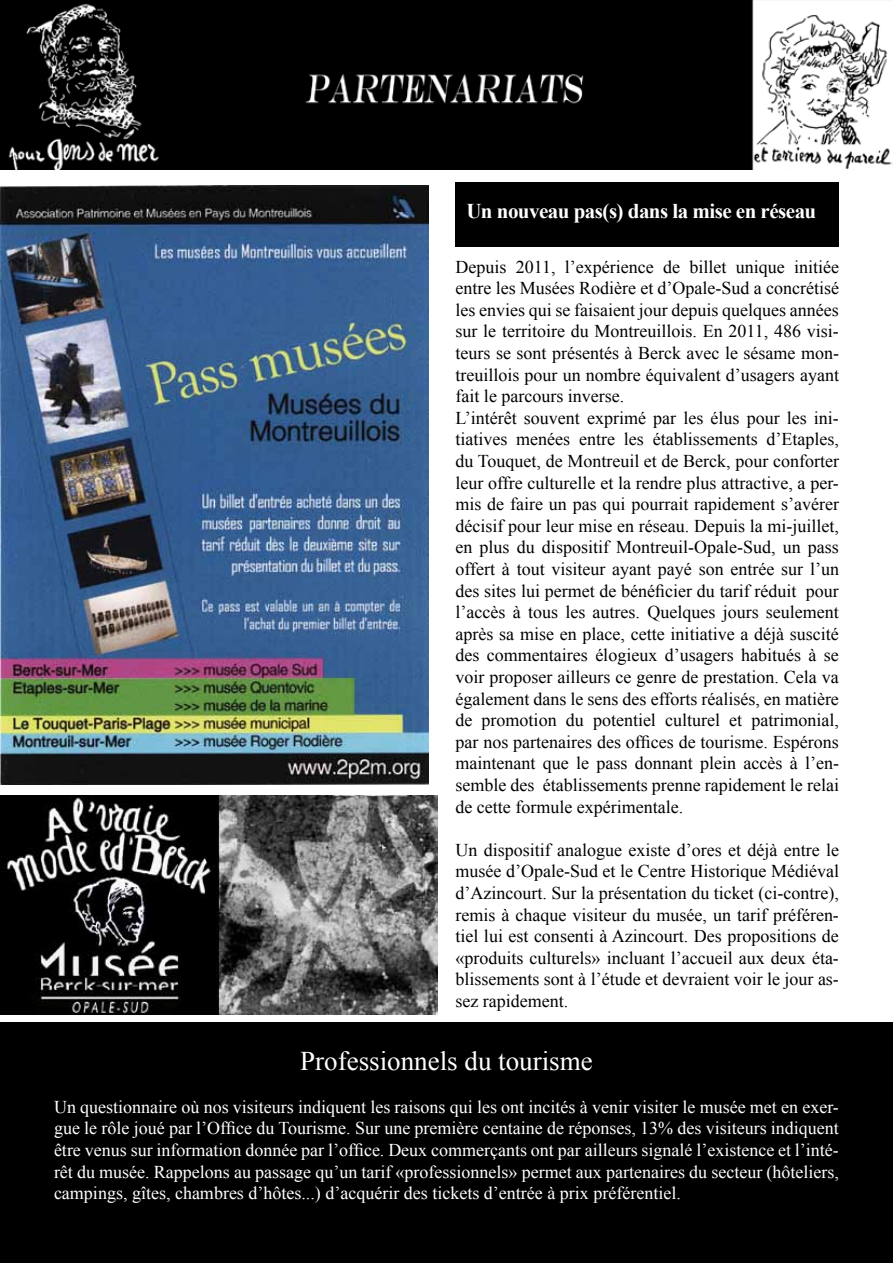
<style>
.page{position:relative;width:893px;height:1263px;background:#fff}
.page>*{position:absolute;margin:0;border:0;box-sizing:border-box;transform-origin:0 0}
.t1{font:27px "Times New Roman";color:#fff}
.t2{font:700 21px "Times New Roman";letter-spacing:-.025em;color:#fff}
.t3{font:18px/21.6px "Times New Roman";color:#000}
.t4{font:18px/21.6px "Times New Roman";color:#fff;text-align:justify}
</style>
<div class="page">
<img style="left:0;top:0;width:893px;height:170px">
<img style="left:0;top:185px;width:428px;height:599px">
<img style="left:0;top:796px;width:437px;height:218px">
<div style="left:455px;top:183px;width:384px;height:64px;background:#000"></div>
<div style="left:0;top:1022px;width:893px;height:241px;background:#000"></div>
<p class="t2" style="left:466px;top:196px;width:351px">Un nouveau pas(s) dans la mise en réseau</p>
<p class="t3" style="left:455px;top:255px;width:385px">Depuis 2011, l’expérience de billet unique initiée entre les Musées Rodière et d’Opale-Sud a concrétisé les envies qui se faisaient jour depuis quelques années sur le territoire du Montreuillois. En 2011, 486 visi&shy;teurs se sont présentés à Berck avec le sésame mon&shy;treuillois pour un nombre équivalent d’usagers ayant fait le parcours inverse.<br>L’intérêt souvent exprimé par les élus pour les ini&shy;tiatives menées entre les établissements d’Etaples, du Touquet, de Montreuil et de Berck, pour conforter leur offre culturelle et la rendre plus attractive, a per&shy;mis de faire un pas qui pourrait rapidement s’avérer décisif pour leur mise en réseau. Depuis la mi-juillet, en plus du dispositif Montreuil-Opale-Sud, un pass offert à tout visiteur ayant payé son entrée sur l’un des sites lui permet de bénéficier du tarif réduit pour l’accès à tous les autres. Quelques jours seulement après sa mise en place, cette initiative a déjà suscité des commentaires élogieux d’usagers habitués à se voir proposer ailleurs ce genre de prestation. Cela va également dans le sens des efforts réalisés, en matière de promotion du potentiel culturel et patrimonial, par nos partenaires des offices de tourisme. Espérons maintenant que le pass donnant plein accès à l’en&shy;semble des établissements prenne rapidement le relai de cette formule expérimentale.</p>
<p class="t3" style="left:455px;top:839px;width:385px;text-align:justify">Un dispositif analogue existe d’ores et déjà entre le musée d’Opale-Sud et le Centre Historique Médiéval d’Azincourt. Sur la présentation du ticket (ci-contre), remis à chaque visiteur du musée, un tarif préféren&shy;tiel lui est consenti à Azincourt. Des propositions de «produits culturels» incluant l’accueil aux deux éta&shy;blissements sont à l’étude et devraient voir le jour as&shy;sez rapidement.</p>
<h1 class="t1" style="left:300px;top:1042px;width:294px">Professionnels du tourisme</h1>
<p class="t4" style="left:54px;top:1096px;width:786px">Un questionnaire où nos visiteurs indiquent les raisons qui les ont incités à venir visiter le musée met en exer&shy;gue le rôle joué par l’Office du Tourisme. Sur une première centaine de réponses, 13% des visiteurs indiquent être venus sur information donnée par l’office. Deux commerçants ont par ailleurs signalé l’existence et l’inté&shy;rêt du musée. Rappelons au passage qu’un tarif «professionnels» permet aux partenaires du secteur (hôteliers, campings, gîtes, chambres d’hôtes...) d’acquérir des tickets d’entrée à prix préférentiel.</p>
</div>
